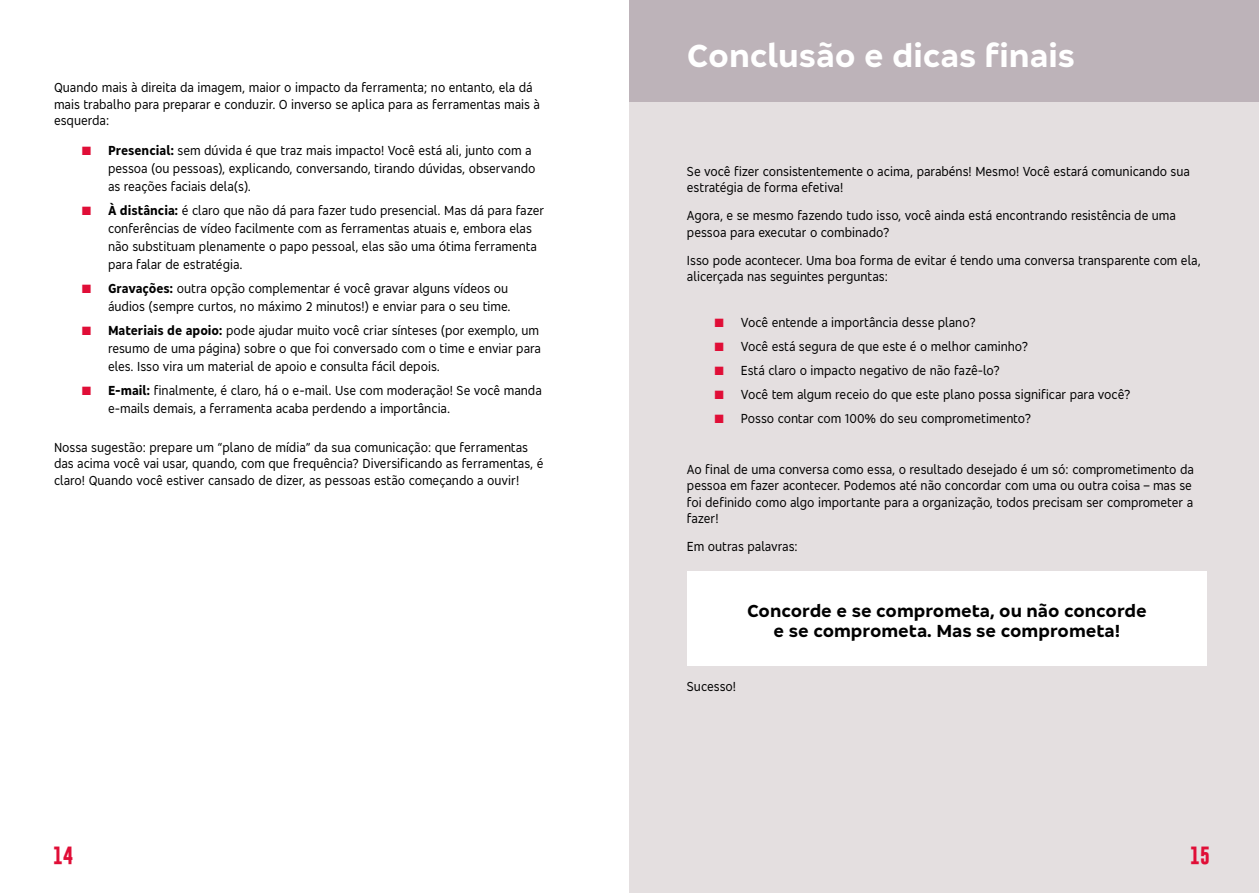
<style>
.page{position:relative;width:1259px;height:893px;background:#fff}
.page>*{position:absolute;margin:0;border:0;box-sizing:border-box;transform-origin:0 0}
.t1{font:700 33px "Bradesco Sans";color:#fff}
.t2{font:700 18px/19.5px "Bradesco Sans";color:#000;text-align:center}
.t3{font:700 18px "Gobold";color:#e00e37}
.t4{font:condensed 13.5px/16.5px "Bradesco Sans";color:#000}
.s1{font-family:"Arial";font-stretch:normal;font-size:18px;color:#e00e37}
.s2{font-weight:700}
</style>
<div class="page">
<div style="left:629px;top:0;width:630px;height:893px;background:#e4dfe0"></div>
<div style="left:687px;top:571px;width:519px;height:95px;background:#fff"></div>
<div style="left:629px;top:0;width:630px;height:101px;background:#bdb3b9"></div>
<p class="t4" style="left:54px;top:79px;width:487px">Quando mais à direita da imagem, maior o impacto da ferramenta; no entanto, ela dá mais trabalho para preparar e conduzir. O inverso se aplica para as ferramentas mais à esquerda:</p>
<p class="t4" style="left:108px;top:140px;width:429px;line-height:18px;text-indent:-27px"><span class="s1">■</span> <span class="s2">Presencial:</span> sem dúvida é que traz mais impacto! Você está ali, junto com a pessoa (ou pessoas), explicando, conversando, tirando dúvidas, observando as reações faciais dela(s).</p>
<p class="t4" style="left:108px;top:200px;width:438px;line-height:18px;text-indent:-27px"><span class="s1">■</span> <span class="s2">À distância:</span> é claro que não dá para fazer tudo presencial. Mas dá para fazer conferências de vídeo facilmente com as ferramentas atuais e, embora elas não substituam plenamente o papo pessoal, elas são uma ótima ferramenta para falar de estratégia.</p>
<p class="t4" style="left:81px;top:278px;width:431px;line-height:18px;text-align:right"><span class="s1">■</span> <span class="s2">Gravações:</span> outra opção complementar é você gravar alguns vídeos ou áudios (sempre curtos, no máximo 2 minutos!) e enviar para o seu time.</p>
<p class="t4" style="left:108px;top:320px;width:434px;line-height:18px;text-indent:-27px"><span class="s1">■</span> <span class="s2">Materiais de apoio:</span> pode ajudar muito você criar sínteses (por exemplo, um resumo de uma página) sobre o que foi conversado com o time e enviar para eles. Isso vira um material de apoio e consulta fácil depois.</p>
<p class="t4" style="left:108px;top:380px;width:435px;line-height:18px;text-indent:-27px"><span class="s1">■</span> <span class="s2">E-mail:</span> finalmente, é claro, há o e-mail. Use com moderação! Se você manda e-mails demais, a ferramenta acaba perdendo a importância.</p>
<p class="t4" style="left:54px;top:438px;width:491px">Nossa sugestão: prepare um “plano de mídia” da sua comunicação: que ferramentas das acima você vai usar, quando, com que frequência? Diversificando as ferramentas, é claro! Quando você estiver cansado de dizer, as pessoas estão começando a ouvir!</p>
<h1 class="t1" style="left:687px;top:34px;width:389px">Conclusão e dicas finais</h1>
<p class="t4" style="left:687px;top:163px;width:504px">Se você fizer consistentemente o acima, parabéns! Mesmo! Você estará comunicando sua estratégia de forma efetiva!</p>
<p class="t4" style="left:687px;top:207px;width:491px">Agora, e se mesmo fazendo tudo isso, você ainda está encontrando resistência de uma pessoa para executar o combinado?</p>
<p class="t4" style="left:687px;top:252px;width:515px">Isso pode acontecer. Uma boa forma de evitar é tendo uma conversa transparente com ela, alicerçada nas seguintes perguntas:</p>
<p class="t4" style="left:714px;top:314px;width:263px"><span class="s1">■</span> Você entende a importância desse plano?</p>
<p class="t4" style="left:714px;top:338px;width:316px"><span class="s1">■</span> Você está segura de que este é o melhor caminho?</p>
<p class="t4" style="left:714px;top:362px;width:287px"><span class="s1">■</span> Está claro o impacto negativo de não fazê-lo?</p>
<p class="t4" style="left:714px;top:386px;width:418px"><span class="s1">■</span> Você tem algum receio do que este plano possa significar para você?</p>
<p class="t4" style="left:714px;top:410px;width:319px"><span class="s1">■</span> Posso contar com 100% do seu comprometimento?</p>
<p class="t4" style="left:687px;top:461px;width:508px">Ao final de uma conversa como essa, o resultado desejado é um só: comprometimento da pessoa em fazer acontecer. Podemos até não concordar com uma ou outra coisa – mas se foi definido como algo importante para a organização, todos precisam ser comprometer a fazer!</p>
<p class="t4" style="left:687px;top:538px;width:113px">Em outras palavras:</p>
<h2 class="t2" style="left:747px;top:600px;width:401px">Concorde e se comprometa, ou não concorde e se comprometa. Mas se comprometa!</h2>
<p class="t4" style="left:687px;top:678px;width:51px">Sucesso!</p>
<h2 class="t3" style="left:53px;top:843px;width:21px">14</h2>
<h2 class="t3" style="left:1190px;top:843px;width:21px">15</h2>
</div>
